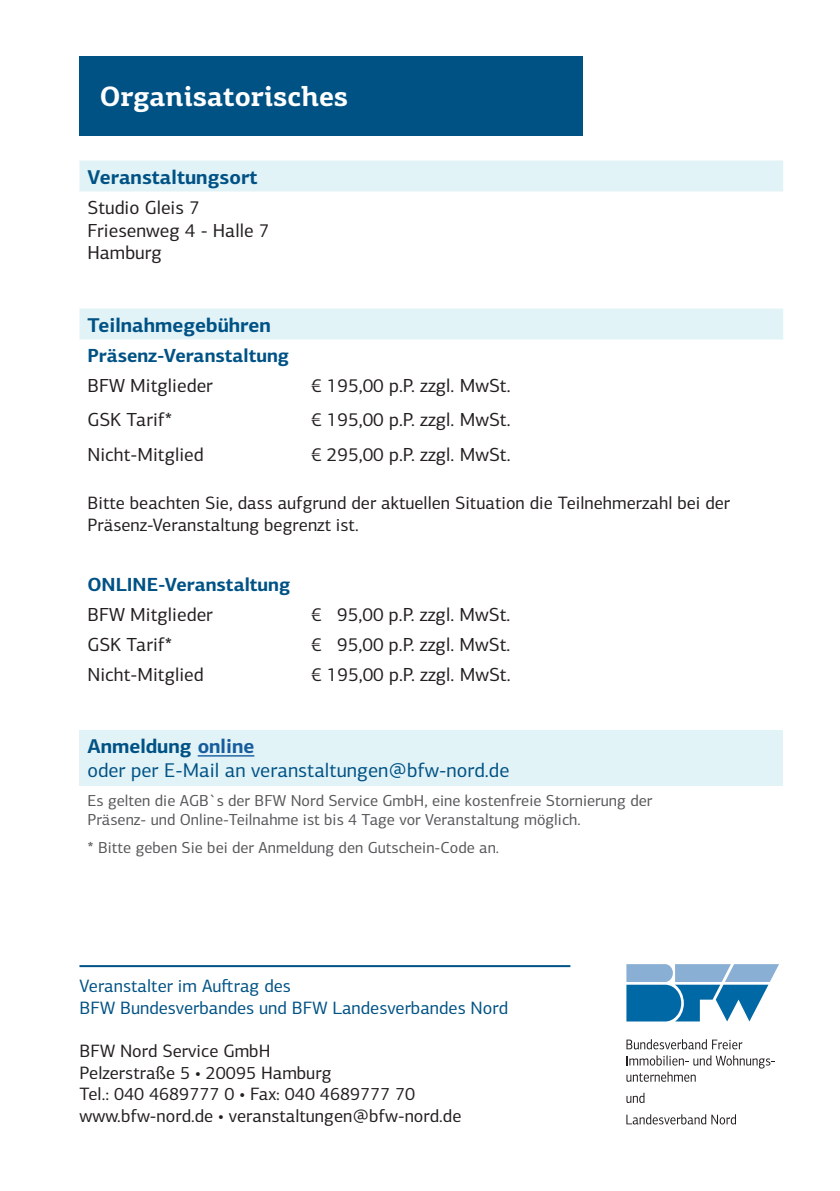
<style>
.page{position:relative;width:840px;height:1191px;background:#fff}
.page>*{position:absolute;margin:0;border:0;box-sizing:border-box;transform-origin:0 0}
.SeitenUeberschrift{font:700 28px "PF Centro Slab Pro";color:#fff}
.t1{font:20px/24px "PF Centro Sans Pro";color:#005285}
.Text{font:700 20px "PF Centro Sans Pro";color:#005285}
.Text-2{font:19px "PF Centro Sans Pro";color:#231f20}
.Text-3{font:700 19px "PF Centro Sans Pro";color:#005285}
.Text-4{font:18px/21.6px "PF Centro Sans Pro";color:#231f20}
.Text-5{font:18px "PF Centro Sans Pro";color:#005285}
.Text-6{font:16px/19.2px "PF Centro Sans Pro";color:#57585a}
.s1{font-weight:700}
.s2{font-weight:700;color:#175d9e}
</style>
<div class="page">
<hr style="left:79px;top:965px;width:491px;height:2px;background:#005285">
<svg style="left:626px;top:1039px;width:116px;height:10px"></svg>
<svg style="left:626px;top:1055px;width:148px;height:26px"></svg>
<svg style="left:626px;top:964px;width:152px;height:57px"></svg>
<svg style="left:626px;top:1092px;width:18px;height:11px"></svg>
<svg style="left:626px;top:1114px;width:79px;height:10px"></svg>
<svg style="left:711px;top:1114px;width:24px;height:10px"></svg>
<div style="left:79px;top:57px;width:503px;height:79px;background:#005285"></div>
<div style="left:79px;top:308px;width:703px;height:31px;background:#e2f3f7"></div>
<div style="left:79px;top:160px;width:703px;height:31px;background:#e2f3f7"></div>
<div style="left:79px;top:730px;width:703px;height:55px;background:#e2f3f7"></div>
<hr style="left:197px;top:755px;width:57px;height:1px;background:#175d9e">
<p class="SeitenUeberschrift" style="left:100px;top:79px;width:249px">Organisatorisches</p>
<p class="Text" style="left:87px;top:164px;width:171px">Veranstaltungsort</p>
<p class="Text-2" style="left:87px;top:196px;width:114px">Studio Gleis 7</p>
<p class="Text-2" style="left:87px;top:219px;width:183px">Friesenweg 4 - Halle 7</p>
<p class="Text-2" style="left:87px;top:241px;width:76px">Hamburg</p>
<p class="Text" style="left:87px;top:312px;width:185px">Teilnahmegebühren</p>
<p class="Text-3" style="left:87px;top:343px;width:203px">Präsenz-Veranstaltung</p>
<p class="Text-2" style="left:87px;top:374px;width:127px">BFW Mitglieder</p>
<p class="Text-2" style="left:311px;top:374px;width:201px">€ 195,00 p.P. zzgl. MwSt.</p>
<p class="Text-2" style="left:87px;top:408px;width:86px">GSK Tarif*</p>
<p class="Text-2" style="left:311px;top:408px;width:201px">€ 195,00 p.P. zzgl. MwSt.</p>
<p class="Text-2" style="left:87px;top:443px;width:118px">Nicht-Mitglied</p>
<p class="Text-2" style="left:311px;top:443px;width:201px">€ 295,00 p.P. zzgl. MwSt.</p>
<p class="Text-4" style="left:87px;top:492px;width:644px">Bitte beachten Sie, dass aufgrund der aktuellen Situation die Teilnehmerzahl bei der<br>Präsenz-Veranstaltung begrenzt ist.</p>
<p class="Text-3" style="left:87px;top:572px;width:204px">ONLINE-Veranstaltung</p>
<p class="Text-2" style="left:87px;top:603px;width:127px">BFW Mitglieder</p>
<p class="Text-2" style="left:311px;top:603px;width:201px">€ 95,00 p.P. zzgl. MwSt.</p>
<p class="Text-2" style="left:87px;top:633px;width:86px">GSK Tarif*</p>
<p class="Text-2" style="left:311px;top:633px;width:201px">€ 95,00 p.P. zzgl. MwSt.</p>
<p class="Text-2" style="left:87px;top:663px;width:118px">Nicht-Mitglied</p>
<p class="Text-2" style="left:311px;top:663px;width:201px">€ 195,00 p.P. zzgl. MwSt.</p>
<p class="t1" style="left:87px;top:734px;width:423px"><span class="s1">Anmeldung</span> <span class="s2">online<br></span>oder per E-Mail an veranstaltungen@bfw-nord.de</p>
<p class="Text-6" style="left:87px;top:790px;width:566px">Es gelten die AGB`s der BFW Nord Service GmbH, eine kostenfreie Stornierung der<br>Präsenz- und Online-Teilnahme ist bis 4 Tage vor Veranstaltung möglich.</p>
<p class="Text-6" style="left:87px;top:838px;width:413px">* Bitte geben Sie bei der Anmeldung den Gutschein-Code an.</p>
<p class="Text-5" style="left:79px;top:975px;width:213px">Veranstalter im Auftrag des</p>
<p class="Text-5" style="left:79px;top:997px;width:430px">BFW Bundesverbandes und BFW Landesverbandes Nord</p>
<p class="Text-4" style="left:79px;top:1040px;width:192px">BFW Nord Service GmbH</p>
<p class="Text-4" style="left:79px;top:1062px;width:253px">Pelzerstraße 5 • 20095 Hamburg</p>
<p class="Text-4" style="left:79px;top:1083px;width:337px">Tel.: 040 4689777 0 • Fax: 040 4689777 70</p>
<p class="Text-4" style="left:79px;top:1105px;width:383px">www.bfw-nord.de • veranstaltungen@bfw-nord.de</p>
</div>
